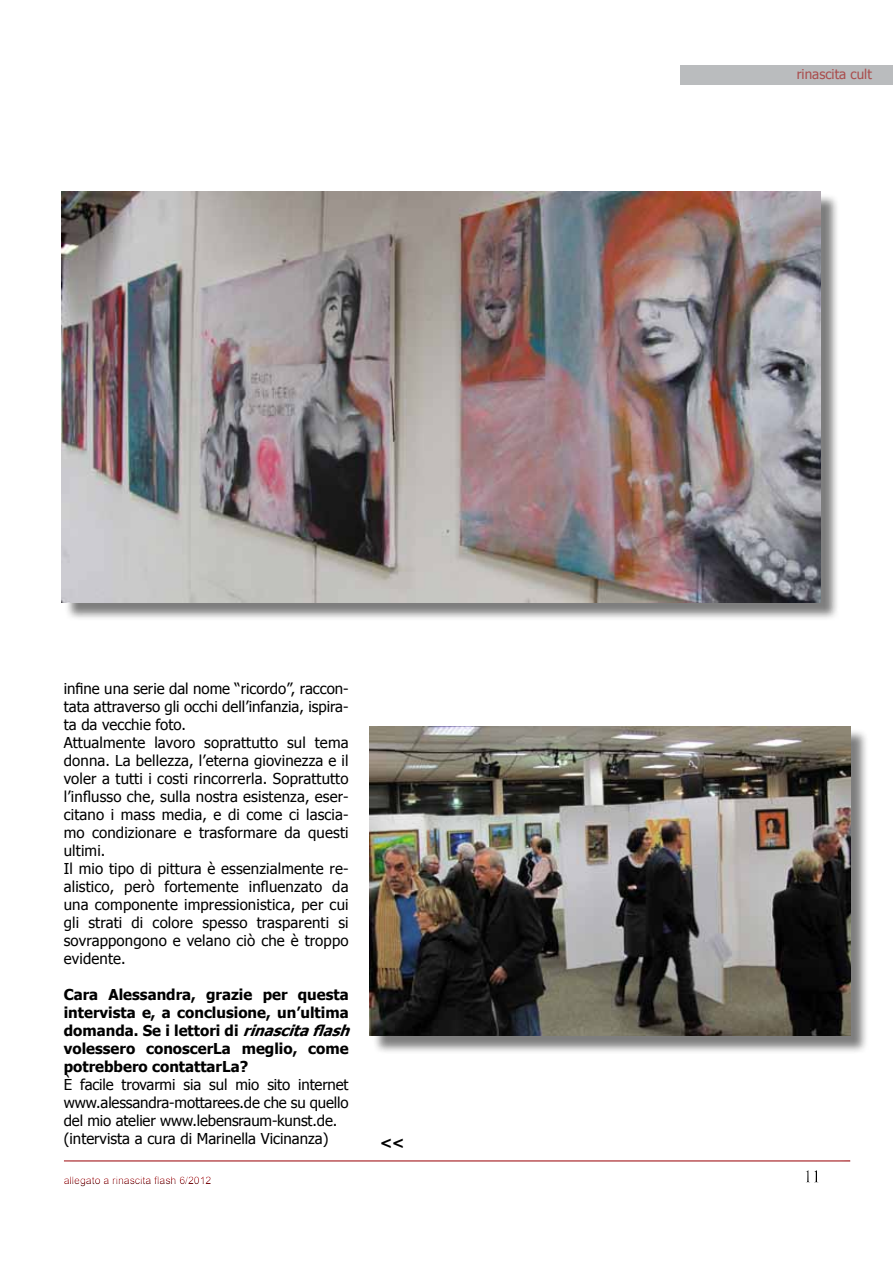
<style>
.page{position:relative;width:893px;height:1263px;background:#fff}
.page>*{position:absolute;margin:0;border:0;box-sizing:border-box;transform-origin:0 0}
.t1{font:15px/18px "Tahoma";letter-spacing:.01em;color:#000}
.t2{font:700 15px/18px "Tahoma";color:#000}
.t3{font:15px/18px "Tahoma";letter-spacing:-.01em;color:#000}
.t4{font:13.5px "Tahoma";color:#aa4d4d}
.t5{font:10.5px "Arial";color:#a10c11}
.s1{font-style:italic}
</style>
<div class="page">
<div style="left:799px;top:1164px;width:29px;height:24px;background:#000;opacity:.75"></div>
<hr style="left:62px;top:1158px;width:791px;height:4px;background:#000;opacity:.75">
<div style="left:58px;top:1173px;width:164px;height:15px;background:#000;opacity:.75"></div>
<div style="left:680px;top:65px;width:213px;height:20px;background:#babcbe"></div>
<div style="left:64px;top:194px;width:775px;height:427px;background:#000;opacity:.51"></div>
<img style="left:62px;top:191px;width:759px;height:411px">
<div style="left:372px;top:728px;width:497px;height:327px;background:#000;opacity:.51"></div>
<img style="left:370px;top:726px;width:480px;height:310px">
<p class="t1" style="left:64px;top:679px;width:286px">infine una serie dal nome “ricordo”, raccon&shy;tata attraverso gli occhi dell’infanzia, ispira&shy;ta da vecchie foto.<br>Attualmente lavoro soprattutto sul tema donna. La bellezza, l’eterna giovinezza e il voler a tutti i costi rincorrerla. Soprattutto l’influsso che, sulla nostra esistenza, eser&shy;citano i mass media, e di come ci lascia&shy;mo condizionare e trasformare da questi ultimi.<br>Il mio tipo di pittura è essenzialmente re&shy;alistico, però fortemente influenzato da una componente impressionistica, per cui gli strati di colore spesso trasparenti si sovrappongono e velano ciò che è troppo evidente.</p>
<p class="t2" style="left:64px;top:985px;width:293px">Cara Alessandra, grazie per questa intervista e, a conclusione, un’ultima domanda. Se i lettori di <span class="s1">rinascitaflash </span>volessero conoscerLa meglio, come potrebbero contattarLa?</p>
<p class="t3" style="left:64px;top:1075px;width:286px">È facile trovarmi sia sul mio sito internet www.alessandra-mottarees.de che su quello del mio atelier www.lebensraum-kunst.de. (intervista a cura di Marinella Vicinanza)</p>
<p class="t5" style="left:64px;top:1173px;width:149px">allegato a rinascita flash 6/2012</p>
<p class="t2" style="left:380px;top:1132px;width:26px">&lt;&lt;</p>
<p class="t4" style="left:797px;top:65px;width:77px">rinascita cult</p>
</div>
